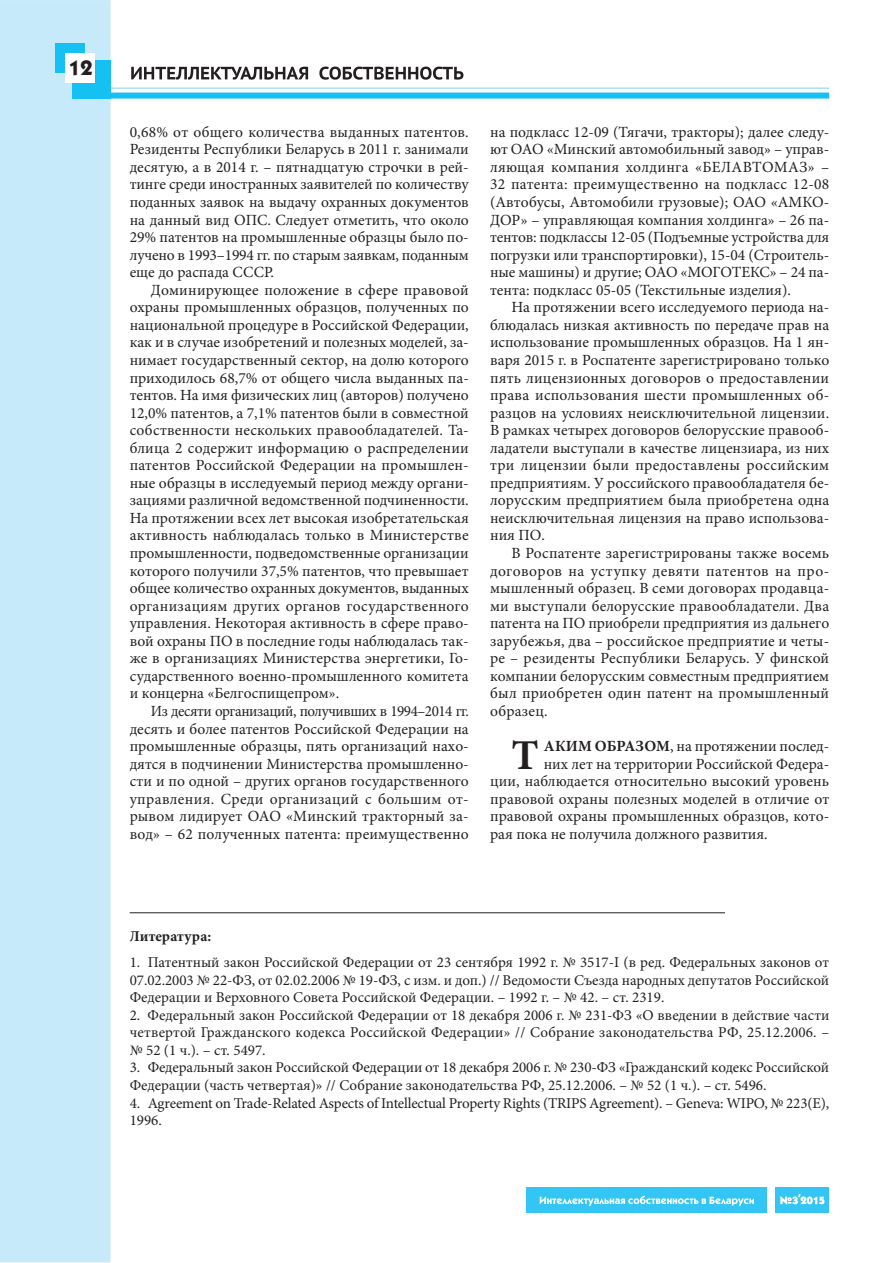
<style>
.page{position:relative;width:893px;height:1263px;background:#fff}
.page>*{position:absolute;margin:0;border:0;box-sizing:border-box;transform-origin:0 0}
.t1{font:700 42.6px "Minion Pro";color:#231f20}
.t2{font:500 21px "Kabel CTT";color:#231f20}
.t3{font:15.6px/17.5px "Minion Pro";color:#231f20;text-align:justify}
.t4{font:15px/17.5px "Minion Pro";letter-spacing:-.005em;color:#231f20;text-align:justify}
.t5{font:700 15px "Minion Pro";letter-spacing:.01em;color:#231f20}
.t6{font:500 10.5px "Kabel CTT";color:#fff}
.s1{font-weight:700}
</style>
<div class="page">
<div style="left:1px;top:1px;width:109px;height:1261px;background:#c6eafa"></div>
<div style="left:0;top:0;width:111px;height:1262px;border:2px solid #c6eafa"></div>
<div style="left:526px;top:1188px;width:241px;height:25px;background:#33c5f3"></div>
<svg style="left:540px;top:1196px;width:214px;height:10px"></svg>
<div style="left:775px;top:1188px;width:54px;height:25px;background:#33c5f3"></div>
<svg style="left:780px;top:1194px;width:44px;height:11px"></svg>
<div style="left:109px;top:93px;width:720px;height:6px;background:#15c0f2"></div>
<hr style="left:105px;top:87px;width:724px;height:2px;background:#aae0f9">
<div style="left:72px;top:60px;width:38px;height:38px;background:#15c0f2"></div>
<div style="left:55px;top:43px;width:30px;height:29px;background:#15c0f2"></div>
<div style="left:66px;top:53px;width:29px;height:30px;background:#fff"></div>
<svg style="left:131px;top:67px;width:332px;height:13px"></svg>
<hr style="left:130px;top:912px;width:595px;height:1px;background:#231f20">
<h2 class="t2" style="left:68px;top:56px;width:26px">12</h2>
<p class="t3" style="left:130px;top:124px;width:341px">0,68% от общего количества выданных патентов.<br>Резиденты Республики Беларусь в 2011 г. занимали десятую, а в 2014 г. – пятнадцатую строчки в рей&shy;тинге среди иностранных заявителей по количеству поданных заявок на выдачу охранных документов на данный вид ОПС. Следует отметить, что около 29% патентов на промышленные образцы было по&shy;лучено в 1993–1994 гг. по старым заявкам, поданным еще до распада СССР.</p>
<p class="t3" style="left:130px;top:282px;width:341px;text-indent:21px">Доминирующее положение в сфере правовой охраны промышленных образцов, полученных по национальной процедуре в Российской Федерации, как и в случае изобретений и полезных моделей, за&shy;нимает государственный сектор, на долю которого приходилось 68,7% от общего числа выданных па&shy;тентов. На имя физических лиц (авторов) получено 12,0% патентов, а 7,1% патентов были в совместной собственности нескольких правообладателей. Та&shy;блица 2 содержит информацию о распределении патентов Российской Федерации на промышлен&shy;ные образцы в исследуемый период между органи&shy;зациями различной ведомственной подчиненности.<br>На протяжении всех лет высокая изобретательская активность наблюдалась только в Министерстве промышленности, подведомственные организации которого получили 37,5% патентов, что превышает общее количество охранных документов, выданных организациям других органов государственного управления. Некоторая активность в сфере право&shy;вой охраны ПО в последние годы наблюдалась так&shy;же в организациях Министерства энергетики, Го&shy;сударственного военно-промышленного комитета и концерна «Белгоспищепром».</p>
<p class="t3" style="left:130px;top:703px;width:341px;text-indent:21px">Из десяти организаций, получивших в 1994–2014 гг. десять и более патентов Российской Федерации на промышленные образцы, пять организаций нахо&shy;дятся в подчинении Министерства промышленно&shy;сти и по одной – других органов государственного управления. Среди организаций с большим от&shy;рывом лидирует ОАО «Минский тракторный за&shy;вод» – 62 полученных патента: преимущественно</p>
<p class="t3" style="left:490px;top:124px;width:341px">на подкласс 12-09 (Тягачи, тракторы); далее следу&shy;ют ОАО «Минский автомобильный завод» – управ&shy;ляющая компания холдинга «БЕЛАВТОМАЗ» – 32 патента: преимущественно на подкласс 12-08 (Автобусы, Автомобили грузовые); ОАО «АМКО-ДОР» – управляющая компания холдинга» – 26 па&shy;тентов: подклассы 12-05 (Подъемные устройства для погрузки или транспортировки), 15-04 (Строитель&shy;ные машины) и другие; ОАО «МОГОТЕКС» – 24 па&shy;тента: подкласс 05-05 (Текстильные изделия).</p>
<p class="t3" style="left:490px;top:300px;width:341px;text-indent:21px">На протяжении всего исследуемого периода на&shy;блюдалась низкая активность по передаче прав на использование промышленных образцов. На 1 ян&shy;варя 2015 г. в Роспатенте зарегистрировано только пять лицензионных договоров о предоставлении права использования шести промышленных об&shy;разцов на условиях неисключительной лицензии.<br>В рамках четырех договоров белорусские правооб&shy;ладатели выступали в качестве лицензиара, из них три лицензии были предоставлены российским предприятиям. У российского правообладателя бе&shy;лорусским предприятием была приобретена одна неисключительная лицензия на право использова&shy;ния ПО.</p>
<p class="t3" style="left:490px;top:545px;width:341px;text-indent:21px">В Роспатенте зарегистрированы также восемь договоров на уступку девяти патентов на про&shy;мышленный образец. В семи договорах продавца&shy;ми выступали белорусские правообладатели. Два патента на ПО приобрели предприятия из дальнего зарубежья, два – российское предприятие и четы&shy;ре – резиденты Республики Беларусь. У финской компании белорусским совместным предприятием был приобретен один патент на промышленный образец.</p>
<h1 class="t1" style="left:511px;top:738px;width:29px">Т</h1>
<p class="t3" style="left:544px;top:739px;width:287px"><span class="s1">АКИМ ОБРАЗОМ</span>, на протяжении послед-</p>
<p class="t3" style="left:544px;top:756px;width:287px">них лет на территории Российской Федера-</p>
<p class="t3" style="left:490px;top:774px;width:341px">ции, наблюдается относительно высокий уровень</p>
<p class="t3" style="left:490px;top:791px;width:341px">правовой охраны полезных моделей в отличие от</p>
<p class="t3" style="left:490px;top:809px;width:341px">правовой охраны промышленных образцов, кото-</p>
<p class="t3" style="left:490px;top:826px;width:279px">рая пока не получила должного развития.</p>
<p class="t5" style="left:130px;top:930px;width:83px">Литература:</p>
<p class="t4" style="left:130px;top:955px;width:701px">1. Патентный закон Российской Федерации от 23 сентября 1992 г. № 3517-I (в ред. Федеральных законов от 07.02.2003 № 22-ФЗ, от 02.02.2006 № 19-ФЗ, с изм. и доп.) // Ведо мос ти Съезда народных депутатов Российской Федерации и Верховного Совета Россий ской Федерации. – 1992 г. – № 42. – ст. 2319.</p>
<p class="t4" style="left:130px;top:1007px;width:701px">2. Федеральный закон Российской Федерации от 18 декабря 2006 г. № 231-ФЗ «О введении в действие части четвертой Гражданского кодекса Российской Федерации» // Собрание законодательства РФ, 25.12.2006. – № 52 (1 ч.). – ст. 5497.</p>
<p class="t4" style="left:130px;top:1060px;width:701px">3. Федеральный закон Российской Федерации от 18 декабря 2006 г. № 230-ФЗ «Гражданский кодекс Российской<br>Федерации (часть четвертая)» // Собрание законодательства РФ, 25.12.2006. – № 52 (1 ч.). – ст. 5496.</p>
<p class="t4" style="left:130px;top:1095px;width:701px">4. Agreement on Trade-Related Aspects of Intellectual Property Rights (TRIPS Agree ment). – Geneva: WIPO, № 223(E),<br>1996.</p>
<p class="t6" style="left:798px;top:1186px;width:4px">,</p>
<p class="t6" style="left:780px;top:1194px;width:46px">¹3 2015</p>
</div>
